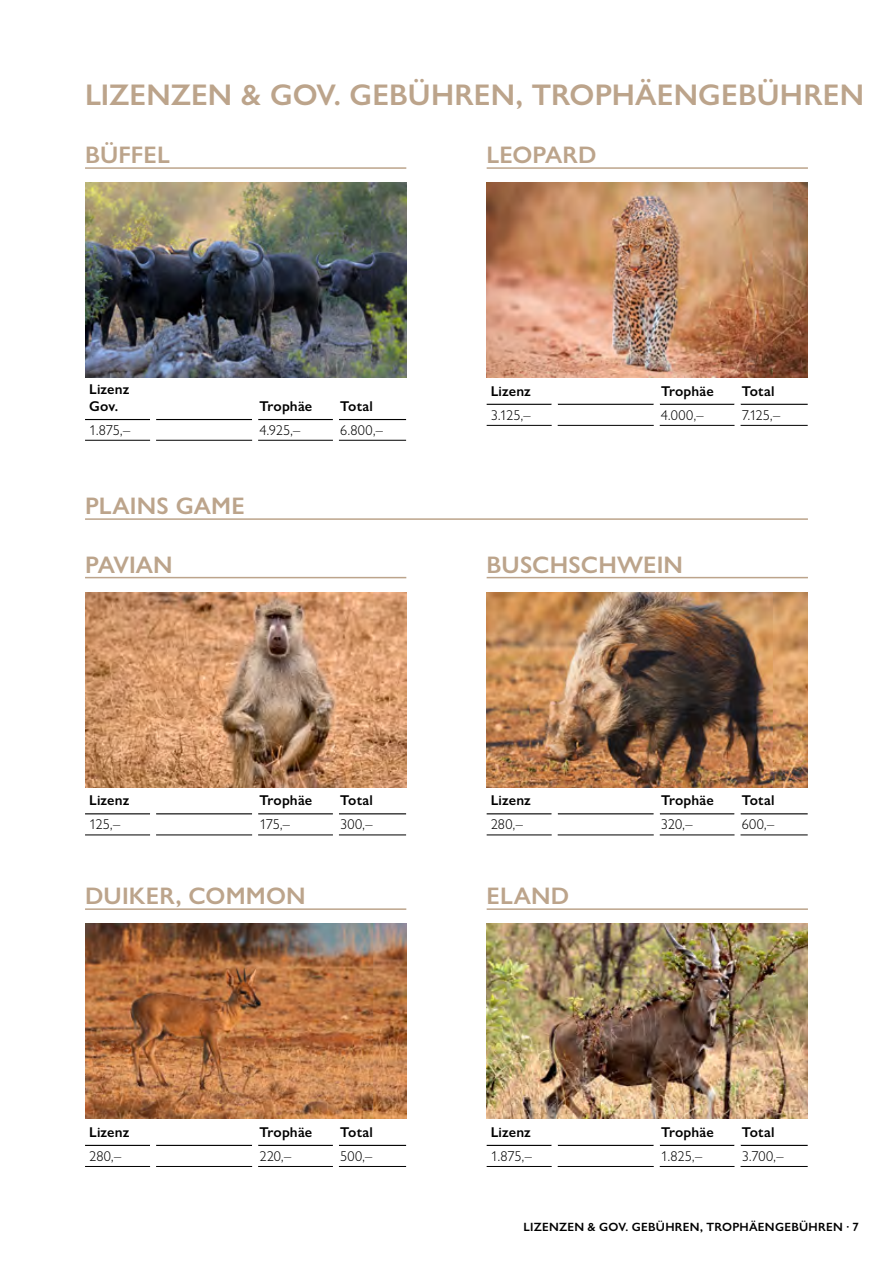
<style>
.page{position:relative;width:893px;height:1263px;background:#fff}
.page>*{position:absolute;margin:0;border:0;box-sizing:border-box;transform-origin:0 0}
.t1{font:600 30px "Gill Sans Nova";letter-spacing:.005em;color:#bca48b}
.t2{font:600 24px "Gill Sans Nova";letter-spacing:.005em;color:#bca48b}
.t3{font:600 14.25px/17.1px "Gill Sans Nova";letter-spacing:.01em;color:#000}
.t4{font:300 14.25px "Gill Sans Nova";letter-spacing:.01em;color:#000}
.t5{font:600 12px "Gill Sans Nova";letter-spacing:.025em;color:#000}
</style>
<div class="page">
<img style="left:487px;top:924px;width:321px;height:195px">
<img style="left:85px;top:924px;width:321px;height:195px">
<img style="left:487px;top:183px;width:321px;height:195px">
<img style="left:85px;top:183px;width:321px;height:195px">
<img style="left:85px;top:592px;width:321px;height:195px">
<img style="left:487px;top:592px;width:321px;height:195px">
<hr style="left:85px;top:518px;width:723px;height:2px;background:#bca48b">
<hr style="left:85px;top:813px;width:65px;height:1px;background:#000">
<hr style="left:156px;top:813px;width:96px;height:1px;background:#000">
<hr style="left:258px;top:813px;width:75px;height:1px;background:#000">
<hr style="left:339px;top:813px;width:67px;height:1px;background:#000">
<hr style="left:85px;top:835px;width:65px;height:1px;background:#000">
<hr style="left:156px;top:835px;width:96px;height:1px;background:#000">
<hr style="left:258px;top:835px;width:75px;height:1px;background:#000">
<hr style="left:339px;top:835px;width:67px;height:1px;background:#000">
<hr style="left:85px;top:419px;width:65px;height:1px;background:#000">
<hr style="left:156px;top:419px;width:96px;height:1px;background:#000">
<hr style="left:258px;top:419px;width:75px;height:1px;background:#000">
<hr style="left:339px;top:419px;width:67px;height:1px;background:#000">
<hr style="left:85px;top:440px;width:65px;height:1px;background:#000">
<hr style="left:156px;top:440px;width:96px;height:1px;background:#000">
<hr style="left:258px;top:440px;width:75px;height:1px;background:#000">
<hr style="left:339px;top:440px;width:67px;height:1px;background:#000">
<hr style="left:85px;top:577px;width:321px;height:1px;background:#bca48b">
<hr style="left:85px;top:1145px;width:65px;height:1px;background:#000">
<hr style="left:156px;top:1145px;width:96px;height:1px;background:#000">
<hr style="left:258px;top:1145px;width:75px;height:1px;background:#000">
<hr style="left:339px;top:1145px;width:67px;height:1px;background:#000">
<hr style="left:85px;top:1166px;width:65px;height:1px;background:#000">
<hr style="left:156px;top:1166px;width:96px;height:1px;background:#000">
<hr style="left:258px;top:1166px;width:75px;height:1px;background:#000">
<hr style="left:339px;top:1166px;width:67px;height:1px;background:#000">
<hr style="left:85px;top:908px;width:321px;height:2px;background:#bca48b">
<hr style="left:487px;top:813px;width:65px;height:1px;background:#000">
<hr style="left:558px;top:813px;width:96px;height:1px;background:#000">
<hr style="left:660px;top:813px;width:74px;height:1px;background:#000">
<hr style="left:740px;top:813px;width:68px;height:1px;background:#000">
<hr style="left:487px;top:835px;width:65px;height:1px;background:#000">
<hr style="left:558px;top:835px;width:96px;height:1px;background:#000">
<hr style="left:660px;top:835px;width:74px;height:1px;background:#000">
<hr style="left:740px;top:835px;width:68px;height:1px;background:#000">
<hr style="left:487px;top:404px;width:65px;height:1px;background:#000">
<hr style="left:558px;top:404px;width:96px;height:1px;background:#000">
<hr style="left:660px;top:404px;width:74px;height:1px;background:#000">
<hr style="left:740px;top:404px;width:68px;height:1px;background:#000">
<hr style="left:487px;top:425px;width:65px;height:1px;background:#000">
<hr style="left:558px;top:425px;width:96px;height:1px;background:#000">
<hr style="left:660px;top:425px;width:74px;height:1px;background:#000">
<hr style="left:740px;top:425px;width:68px;height:1px;background:#000">
<hr style="left:487px;top:577px;width:321px;height:1px;background:#bca48b">
<hr style="left:487px;top:1145px;width:65px;height:1px;background:#000">
<hr style="left:558px;top:1145px;width:96px;height:1px;background:#000">
<hr style="left:660px;top:1145px;width:74px;height:1px;background:#000">
<hr style="left:740px;top:1145px;width:68px;height:1px;background:#000">
<hr style="left:487px;top:1166px;width:65px;height:1px;background:#000">
<hr style="left:558px;top:1166px;width:96px;height:1px;background:#000">
<hr style="left:660px;top:1166px;width:74px;height:1px;background:#000">
<hr style="left:740px;top:1166px;width:68px;height:1px;background:#000">
<hr style="left:487px;top:908px;width:321px;height:2px;background:#bca48b">
<hr style="left:85px;top:167px;width:321px;height:2px;background:#bca48b">
<hr style="left:487px;top:167px;width:321px;height:2px;background:#bca48b">
<h1 class="t1" style="left:85px;top:76px;width:46px">LIZENZEN</h1>
<h1 class="t1" style="left:241px;top:76px;width:416px">&amp; GOV. GEBÜHREN , TROPHÄEN</h1>
<h1 class="t1" style="left:698px;top:76px;width:144px">GEBÜHREN</h1>
<h2 class="t2" style="left:85px;top:140px;width:47px">BÜFFEL</h2>
<h2 class="t2" style="left:487px;top:140px;width:111px">LEOPARD</h2>
<p class="t3" style="left:89px;top:380px;width:41px">Lizenz<br>Gov.</p>
<p class="t3" style="left:259px;top:397px;width:54px">Trophäe</p>
<p class="t3" style="left:340px;top:397px;width:34px">Total</p>
<p class="t4" style="left:89px;top:421px;width:42px">1.875,–</p>
<p class="t4" style="left:259px;top:421px;width:43px">4.925,–</p>
<p class="t4" style="left:340px;top:421px;width:44px">6.800,–</p>
<h2 class="t2" style="left:85px;top:491px;width:158px">PLAINS GAME</h2>
<h2 class="t2" style="left:85px;top:550px;width:86px">PAVIAN</h2>
<p class="t3" style="left:89px;top:792px;width:41px">Lizenz</p>
<p class="t3" style="left:259px;top:792px;width:54px">Trophäe</p>
<p class="t3" style="left:340px;top:792px;width:34px">Total</p>
<p class="t4" style="left:89px;top:816px;width:32px">125,–</p>
<p class="t4" style="left:259px;top:816px;width:32px">175,–</p>
<p class="t4" style="left:340px;top:816px;width:34px">300,–</p>
<h2 class="t2" style="left:85px;top:881px;width:219px">DUIKER, COMMON</h2>
<p class="t3" style="left:89px;top:1123px;width:41px">Lizenz</p>
<p class="t3" style="left:259px;top:1123px;width:54px">Trophäe</p>
<p class="t3" style="left:340px;top:1123px;width:34px">Total</p>
<p class="t4" style="left:89px;top:1147px;width:33px">280,–</p>
<p class="t4" style="left:259px;top:1147px;width:33px">220,–</p>
<p class="t4" style="left:340px;top:1147px;width:34px">500,–</p>
<p class="t3" style="left:491px;top:382px;width:41px">Lizenz</p>
<p class="t3" style="left:661px;top:382px;width:54px">Trophäe</p>
<p class="t3" style="left:742px;top:382px;width:34px">Total</p>
<p class="t4" style="left:491px;top:406px;width:41px">3.125,–</p>
<p class="t4" style="left:661px;top:406px;width:44px">4.000,–</p>
<p class="t4" style="left:742px;top:406px;width:40px">7.125,–</p>
<h2 class="t2" style="left:487px;top:550px;width:194px">BUSCHSCHWEIN</h2>
<p class="t3" style="left:491px;top:792px;width:41px">Lizenz</p>
<p class="t3" style="left:661px;top:792px;width:54px">Trophäe</p>
<p class="t3" style="left:742px;top:792px;width:34px">Total</p>
<p class="t4" style="left:491px;top:816px;width:33px">280,–</p>
<p class="t4" style="left:661px;top:816px;width:33px">320,–</p>
<p class="t4" style="left:742px;top:816px;width:34px">600,–</p>
<h2 class="t2" style="left:487px;top:881px;width:84px">ELAND</h2>
<p class="t3" style="left:491px;top:1123px;width:41px">Lizenz</p>
<p class="t3" style="left:661px;top:1123px;width:54px">Trophäe</p>
<p class="t3" style="left:742px;top:1123px;width:34px">Total</p>
<p class="t4" style="left:491px;top:1147px;width:42px">1.875,–</p>
<p class="t4" style="left:661px;top:1147px;width:43px">1.825,–</p>
<p class="t4" style="left:742px;top:1147px;width:43px">3.700,–</p>
<p class="t5" style="left:524px;top:1219px;width:134px">Lizenzen &amp; Gov. g ebühr</p>
<p class="t5" style="left:683px;top:1219px;width:33px">en, Troph</p>
<p class="t5" style="left:749px;top:1219px;width:52px">äengebühr</p>
<p class="t5" style="left:826px;top:1219px;width:34px">en · 7</p>
</div>
